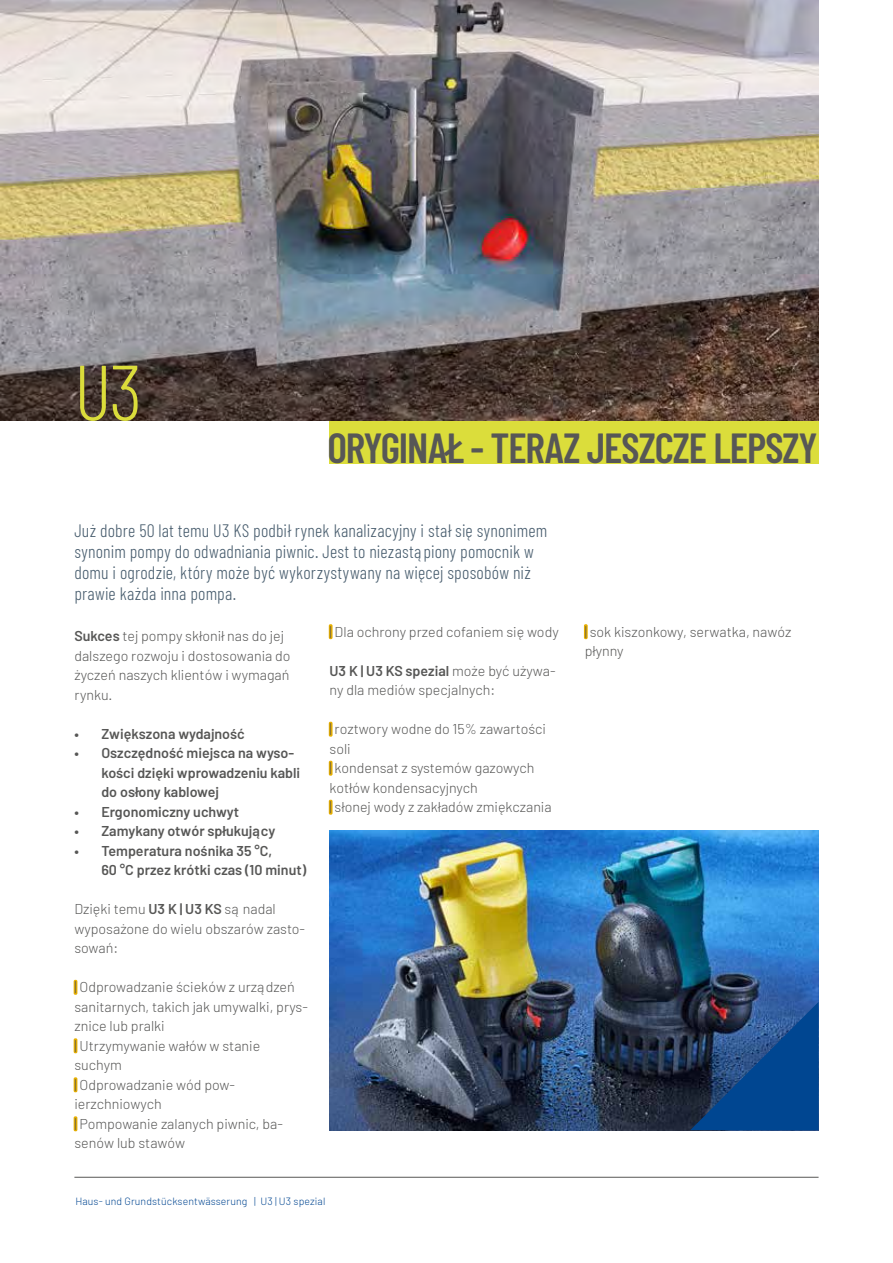
<style>
.page{position:relative;width:893px;height:1263px;background:#fff}
.page>*{position:absolute;margin:0;border:0;box-sizing:border-box;transform-origin:0 0}
.t1{font:300 78px "Barlow Condensed";color:#dbdd3b}
.t2{font:600 42px "Barlow Condensed";letter-spacing:-.025em;color:#575756}
.t3{font:300 18px/21px "Barlow Condensed";letter-spacing:.01em;color:#475c6d}
.t4{font:300 14.25px/19.5px "Barlow";color:#575756}
.t5{font:600 14.25px/19.5px "Barlow";color:#575756}
.t6{font:300 10.5px "Barlow";letter-spacing:.01em;color:#004691}
.s1{color:#e7af00}
.s2{font-weight:600}
</style>
<div class="page">
<hr style="left:74px;top:1177px;width:745px;height:1px;background:#575756">
<div style="left:330px;top:421px;width:489px;height:42px;background:#dbdd3b"></div>
<img style="left:330px;top:830px;width:489px;height:300px">
<img style="left:0;top:0;width:819px;height:421px">
<svg style="left:690px;top:1002px;width:129px;height:128px"></svg>
<h1 class="t1" style="left:74px;top:344px;width:69px">U3</h1>
<h2 class="t2" style="left:327px;top:422px;width:492px">ORYGINAŁ - TERAZ JESZCZE LEPSZY</h2>
<p class="t3" style="left:74px;top:520px;width:474px">Już dobre 50 lat temu U3 KS podbił rynek kanalizacyjny i stał się synonimem synonim pompy do odwadniania piwnic. Jest to niezastąpiony pomocnik w domu i ogrodzie, który może być wykorzystywany na więcej sposobów niż prawie każda inna pompa.</p>
<p class="t4" style="left:330px;top:621px;width:231px"><span class="s1">|</span> Dla ochrony przed cofaniem się wody</p>
<p class="t4" style="left:330px;top:660px;width:228px"><span class="s2">U3 K | U3 KS spezial</span> może być używa&shy;ny dla mediów specjalnych:</p>
<p class="t4" style="left:330px;top:719px;width:224px"><span class="s1">|</span> roztwory wodne do 15% zawartości soli<br><span class="s1">|</span> kondensat z systemów gazowych kotłów kondensacyjnych<br><span class="s1">|</span> słonej wody z zakładów zmiękczania</p>
<p class="t4" style="left:74px;top:626px;width:218px"><span class="s2">Sukces</span> tej pompy skłonił nas do jej dalszego rozwoju i dostosowania do życzeń naszych klientów i wymagań rynku.</p>
<p class="t5" style="left:74px;top:723px;width:172px">• Zwiększona wydajność</p>
<p class="t5" style="left:101px;top:743px;width:200px;text-indent:-27px">• Oszczędność miejsca na wyso&shy;kości dzięki wprowadzeniu kabli do osłony kablowej</p>
<p class="t5" style="left:74px;top:801px;width:166px">• Ergonomiczny uchwyt</p>
<p class="t5" style="left:74px;top:821px;width:202px">• Zamykany otwór spłukujący</p>
<p class="t5" style="left:101px;top:840px;width:206px;text-indent:-27px">• Temperatura nośnika 35 °C,<br>60 °C przez krótki czas (10 minut)</p>
<p class="t4" style="left:74px;top:899px;width:232px">Dzięki temu <span class="s2">U3 K | U3 KS</span> są nadal wyposażone do wielu obszarów zasto&shy;sowań:</p>
<p class="t4" style="left:74px;top:977px;width:235px"><span class="s1">|</span> Odprowadzanie ścieków z urządzeń sanitarnych, takich jak umywalki, prys&shy;znice lub pralki<br><span class="s1">|</span> Utrzymywanie wałów w stanie suchym<br><span class="s1">|</span> Odprowadzanie wód pow&shy;ierzchniowych<br><span class="s1">|</span> Pompowanie zalanych piwnic, ba&shy;senów lub stawów</p>
<p class="t6" style="left:75px;top:1194px;width:251px">Haus- und Grundstücksentwässerung | U3 | U3 spezial</p>
<p class="t4" style="left:585px;top:621px;width:208px"><span class="s1">|</span> sok kiszonkowy, serwatka, nawóz płynny</p>
</div>
